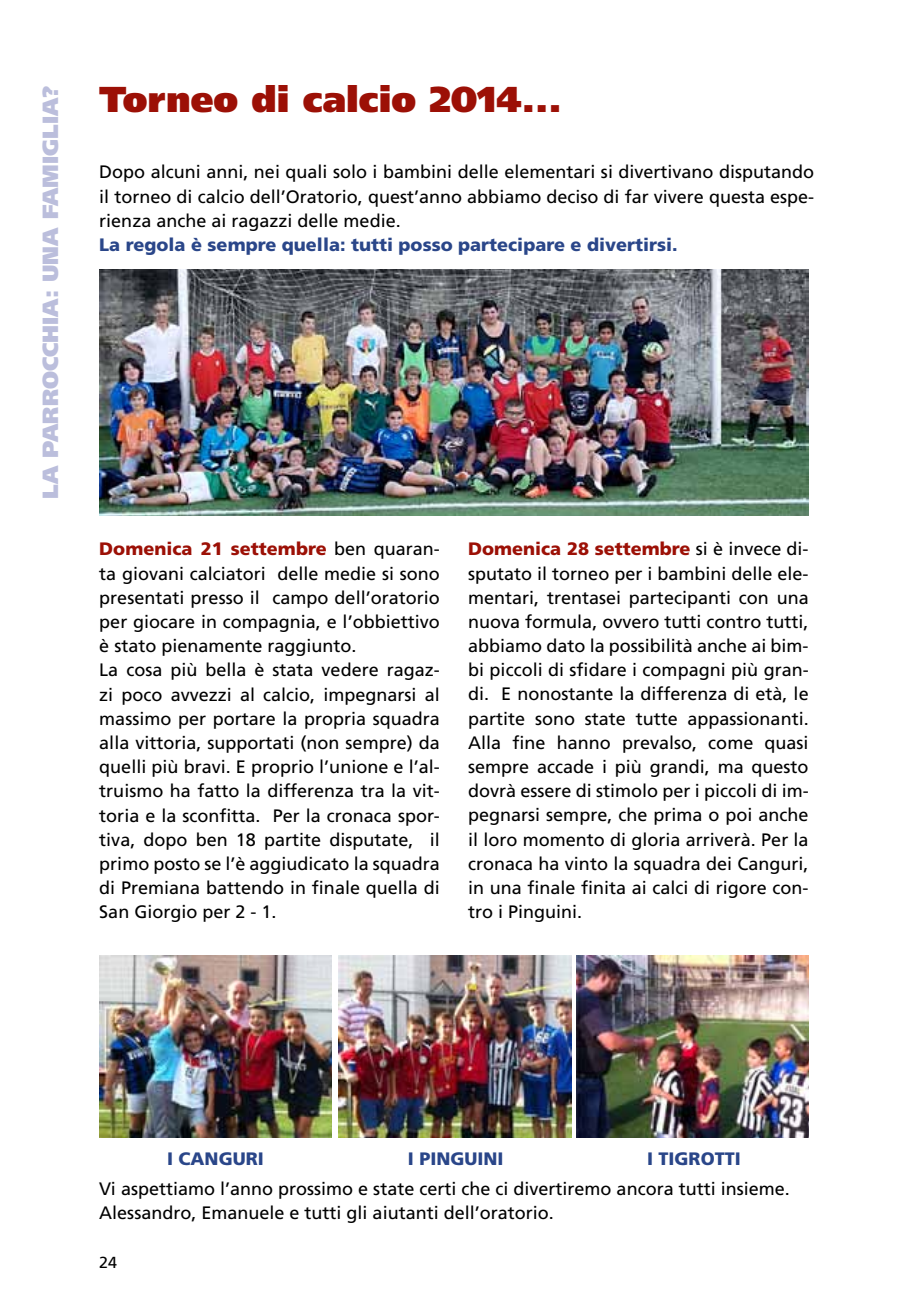
<style>
.page{position:relative;width:908px;height:1304px;background:#fff}
.page>*{position:absolute;margin:0;border:0;box-sizing:border-box;transform-origin:0 0}
.t1{font:900 36px "Frutiger";color:#9c1006}
.t2{font:900 22px "Frutiger";color:#bbbedc}
.t3{font:18px/24.2px "Frutiger";color:#000}
.t4{font:900 18px "Frutiger";color:#2a4689}
.t5{font:16px "Frutiger";color:#000}
.s1{font-weight:900;color:#9c1006}
</style>
<div class="page">
<img style="left:99px;top:269px;width:709px;height:247px">
<img style="left:99px;top:955px;width:233px;height:183px">
<img style="left:338px;top:955px;width:233px;height:183px">
<img style="left:576px;top:955px;width:232px;height:183px">
<p class="t2" style="left:37px;top:499px;width:415px;rotate:-90deg">La parrocchia: una famiglia?</p>
<h1 class="t1" style="left:99px;top:78px;width:463px">Torneo di calcio 2014...</h1>
<p class="t3" style="left:99px;top:160px;width:716px;text-align:justify">Dopo alcuni anni, nei quali solo i bambini delle elementari si divertivano disputando il torneo di calcio dell’Oratorio, quest’anno abbiamo deciso di far vivere questa espe&shy;rienza anche ai ragazzi delle medie.</p>
<p class="t4" style="left:99px;top:234px;width:579px">La regola è sempre quella: tutti posso partecipare e divertirsi.</p>
<p class="t3" style="left:99px;top:537px;width:342px"><span class="s1">Domenica 21 settembre</span> ben quaran&shy;ta giovani calciatori delle medie si sono presentati presso il campo dell’oratorio per giocare in compagnia, e l’obbiettivo è stato pienamente raggiunto.<br>La cosa più bella è stata vedere ragaz&shy;zi poco avvezzi al calcio, impegnarsi al massimo per portare la propria squadra alla vittoria, supportati (non sempre) da quelli più bravi. E proprio l’unione e l’al&shy;truismo ha fatto la differenza tra la vit&shy;toria e la sconfitta. Per la cronaca spor&shy;tiva, dopo ben 18 partite disputate, il primo posto se l’è aggiudicato la squadra di Premiana battendo in finale quella di San Giorgio per 2 - 1.</p>
<p class="t3" style="left:468px;top:537px;width:342px;text-align:justify"><span class="s1">Domenica 28 settembre</span> si è invece di&shy;sputato il torneo per i bambini delle ele&shy;mentari, trentasei partecipanti con una nuova formula, ovvero tutti contro tutti, abbiamo dato la possibilità anche ai bim&shy;bi piccoli di sfidare i compagni più gran&shy;di. E nonostante la differenza di età, le partite sono state tutte appassionanti.<br>Alla fine hanno prevalso, come quasi sempre accade i più grandi, ma questo dovrà essere di stimolo per i piccoli di im&shy;pegnarsi sempre, che prima o poi anche il loro momento di gloria arriverà. Per la cronaca ha vinto la squadra dei Canguri, in una finale finita ai calci di rigore con&shy;tro i Pinguini.</p>
<p class="t4" style="left:167px;top:1148px;width:98px">I CANGURI</p>
<p class="t4" style="left:407px;top:1148px;width:97px">I PINGUINI</p>
<p class="t4" style="left:646px;top:1148px;width:95px">I TIGROTTI</p>
<p class="t3" style="left:99px;top:1176px;width:691px">Vi aspettiamo l’anno prossimo e state certi che ci divertiremo ancora tutti insieme.<br>Alessandro, Emanuele e tutti gli aiutanti dell’oratorio.</p>
<p class="t5" style="left:99px;top:1253px;width:19px">24</p>
</div>
